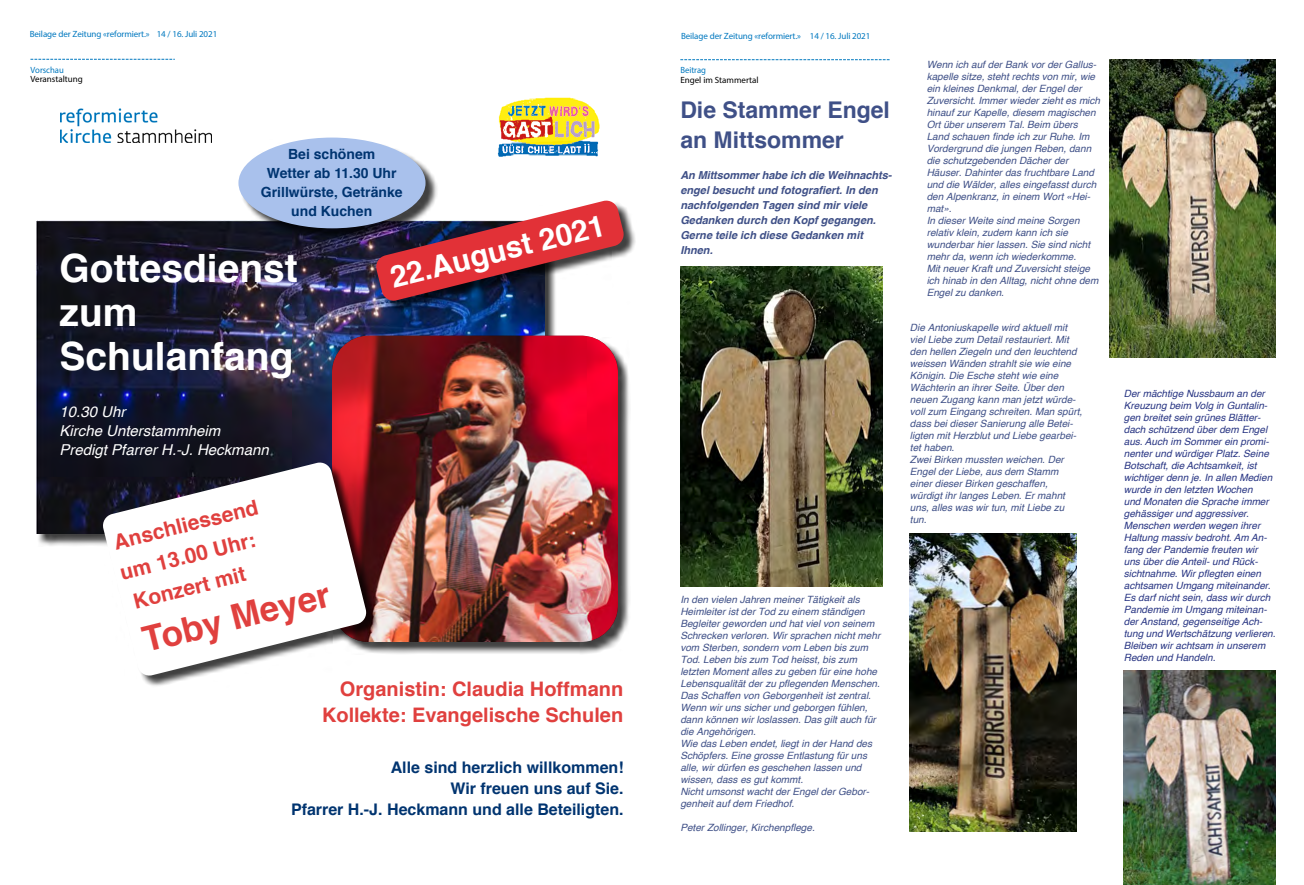
<style>
.page{position:relative;width:1304px;height:885px;background:#fff}
.page>*{position:absolute;margin:0;border:0;box-sizing:border-box;transform-origin:0 0}
.t1{font:700 39px/44px "Helvetica";color:#fff}
.t2{font:700 35px "Helvetica";color:#e0403e}
.t3{font:700 30px "Helvetica";color:#fff}
.t4{font:700 23px/30px "Helvetica";color:#3f5087}
.t5{font:700 21px/31px "Helvetica";color:#e0403e}
.t6{font:700 20px/26px "Helvetica";color:#e0403e;text-align:right}
.t7{font:700 16px/21px "Helvetica";color:#003470;text-align:right}
.t8{font:italic 15px/19px "Helvetica";color:#fff}
.t9{font:700 14px/19px "Helvetica";color:#003470;text-align:center}
.t10{font:italic 700 11px/15px "Helvetica";color:#3f5087}
.t11{font:italic 10px/12px "Helvetica";color:#3f5087}
.t12{font:italic 10px/12px "Helvetica";color:#283583}
.t13{font:9px "Myriad Pro";letter-spacing:-.01em;color:#0078bf}
.t14{font:9px "Myriad Pro";color:#000}
.t15{font:9px "Myriad Pro";letter-spacing:-.01em;color:#0078bf;scale:.96 1}
</style>
<div class="page">
<svg style="left:30px;top:59px;width:145px;height:1px"></svg>
<img style="left:36px;top:221px;width:508px;height:312px">
<div style="left:334px;top:337px;width:297px;height:317px;background:#000;opacity:.75"></div>
<img style="left:332px;top:335px;width:286px;height:307px">
<img style="left:60px;top:108px;width:152px;height:35px">
<img style="left:497px;top:97px;width:103px;height:60px">
<div style="left:104px;top:463px;width:274px;height:224px;background:#000;opacity:.75"></div>
<svg style="left:102px;top:461px;width:265px;height:215px"></svg>
<div style="left:378px;top:202px;width:258px;height:111px;background:#000;opacity:.75"></div>
<svg style="left:375px;top:200px;width:250px;height:102px"></svg>
<div style="left:240px;top:139px;width:198px;height:102px;background:#000;opacity:.75"></div>
<div style="left:238px;top:137px;width:188px;height:91px;background:#a9c1ec;border-radius:50%"></div>
<svg style="left:680px;top:59px;width:210px;height:1px"></svg>
<img style="left:1109px;top:60px;width:167px;height:297px">
<img style="left:910px;top:533px;width:166px;height:298px">
<img style="left:1124px;top:670px;width:152px;height:214px">
<img style="left:680px;top:267px;width:203px;height:319px">
<p class="t13" style="left:30px;top:29px;width:189px">Beilage der Zeitung «reformiert.» 14 / 16. Juli 2021</p>
<p class="t15" style="left:30px;top:64px;width:36px">Vorschau</p>
<p class="t14" style="left:30px;top:74px;width:54px">Veranstaltung</p>
<h3 class="t9" style="left:261px;top:145px;width:143px">Bei schönem<br>Wetter ab 11.30 Uhr<br>Grillwürste, Getränke und Kuchen</h3>
<h3 class="t3" style="left:385px;top:254px;width:222px;rotate:-14deg">22.August 2021</h3>
<h1 class="t1" style="left:60px;top:246px;width:240px">Gottesdienst zum<br>Schulanfang</h1>
<h3 class="t8" style="left:60px;top:402px;width:211px">10.30 Uhr<br>Kirche Unterstammheim<br>Predigt Pfarrer H.-J. Heckmann</h3>
<h3 class="t5" style="left:109px;top:528px;width:151px;rotate:-14deg">Anschliessend um 13.00 Uhr:<br>Konzert mit</h3>
<h2 class="t2" style="left:136px;top:613px;width:193px;rotate:-14deg">Toby Meyer</h2>
<h3 class="t6" style="left:322px;top:676px;width:303px">Organistin: Claudia Hoffmann<br>Kollekte: Evangelische Schulen</h3>
<h3 class="t7" style="left:291px;top:757px;width:334px">Alle sind herzlich willkommen!<br>Wir freuen uns auf Sie.<br>Pfarrer H.-J. Heckmann und alle Beteiligten.</h3>
<p class="t13" style="left:681px;top:30px;width:191px">Beilage der Zeitung «reformiert.» 14 / 16. Juli 2021</p>
<p class="t15" style="left:680px;top:65px;width:28px">Beitrag</p>
<p class="t14" style="left:680px;top:74px;width:80px">Engel im Stammertal</p>
<h3 class="t4" style="left:680px;top:95px;width:211px">Die Stammer Engel an Mittsommer</h3>
<p class="t10" style="left:680px;top:168px;width:213px">An Mittsommer habe ich die Weihnachts&shy;engel besucht und fotografiert. In den nachfolgenden Tagen sind mir viele<br>Gedanken durch den Kopf gegangen.<br>Gerne teile ich diese Gedanken mit<br>Ihnen.</p>
<p class="t11" style="left:927px;top:58px;width:175px">Wenn ich auf der Bank vor der Gallus&shy;kapelle sitze, steht rechts von mir, wie ein kleines Denkmal, der Engel der Zuversicht. Immer wieder zieht es mich hinauf zur Kapelle, diesem magischen Ort über unserem Tal. Beim übers Land schauen finde ich zur Ruhe. Im Vordergrund die jungen Reben, dann die schutzgebenden Dächer der Häuser. Dahinter das fruchtbare Land und die Wälder, alles eingefasst durch den Alpenkranz, in einem Wort «Hei&shy;mat».<br>In dieser Weite sind meine Sorgen relativ klein, zudem kann ich sie wunderbar hier lassen. Sie sind nicht mehr da, wenn ich wiederkomme.<br>Mit neuer Kraft und Zuversicht steige ich hinab in den Alltag, nicht ohne dem Engel zu danken.</p>
<p class="t11" style="left:910px;top:322px;width:174px">Die Antoniuskapelle wird aktuell mit viel Liebe zum Detail restauriert. Mit den hellen Ziegeln und den leuchtend weissen Wänden strahlt sie wie eine<br>Königin. Die Esche steht wie eine<br>Wächterin an ihrer Seite. Über den neuen Zugang kann man jetzt würde&shy;voll zum Eingang schreiten. Man spürt, dass bei dieser Sanierung alle Betei&shy;ligten mit Herzblut und Liebe gearbei&shy;tet haben.<br>Zwei Birken mussten weichen. Der<br>Engel der Liebe, aus dem Stamm einer dieser Birken geschaffen, würdigt ihr langes Leben. Er mahnt uns, alles was wir tun, mit Liebe zu tun.</p>
<p class="t11" style="left:680px;top:593px;width:202px">In den vielen Jahren meiner Tätigkeit als Heimleiter ist der Tod zu einem ständigen Begleiter geworden und hat viel von seinem Schrecken verloren. Wir sprachen nicht mehr vom Sterben, sondern vom Leben bis zum Tod. Leben bis zum Tod heisst, bis zum letzten Moment alles zu geben für eine hohe Lebensqualität der zu pflegenden Menschen.<br>Das Schaffen von Geborgenheit ist zentral.<br>Wenn wir uns sicher und geborgen fühlen, dann können wir loslassen. Das gilt auch für die Angehörigen.<br>Wie das Leben endet, liegt in der Hand des Schöpfers. Eine grosse Entlastung für uns alle, wir dürfen es geschehen lassen und wissen, dass es gut kommt.<br>Nicht umsonst wacht der Engel der Gebor&shy;genheit auf dem Friedhof.</p>
<p class="t11" style="left:680px;top:821px;width:136px">Peter Zollinger, Kirchenpflege.</p>
<p class="t12" style="left:1124px;top:387px;width:153px">Der mächtige Nussbaum an der<br>Kreuzung beim Volg in Guntalin&shy;gen breitet sein grünes Blätter&shy;dach schützend über dem Engel aus. Auch im Sommer ein promi&shy;nenter und würdiger Platz. Seine<br>Botschaft, die Achtsamkeit, ist wichtiger denn je. In allen Medien wurde in den letzten Wochen<br>und Monaten die Sprache immer gehässiger und aggressiver.<br>Menschen werden wegen ihrer<br>Haltung massiv bedroht. Am An&shy;fang der Pandemie freuten wir uns über die Anteil- und Rück&shy;sichtnahme. Wir pflegten einen achtsamen Umgang miteinander.<br>Es darf nicht sein, dass wir durch<br>Pandemie im Umgang miteinan&shy;der Anstand, gegenseitige Ach&shy;tung und Wertschätzung verlieren.<br>Bleiben wir achtsam in unserem<br>Reden und Handeln.</p>
</div>
